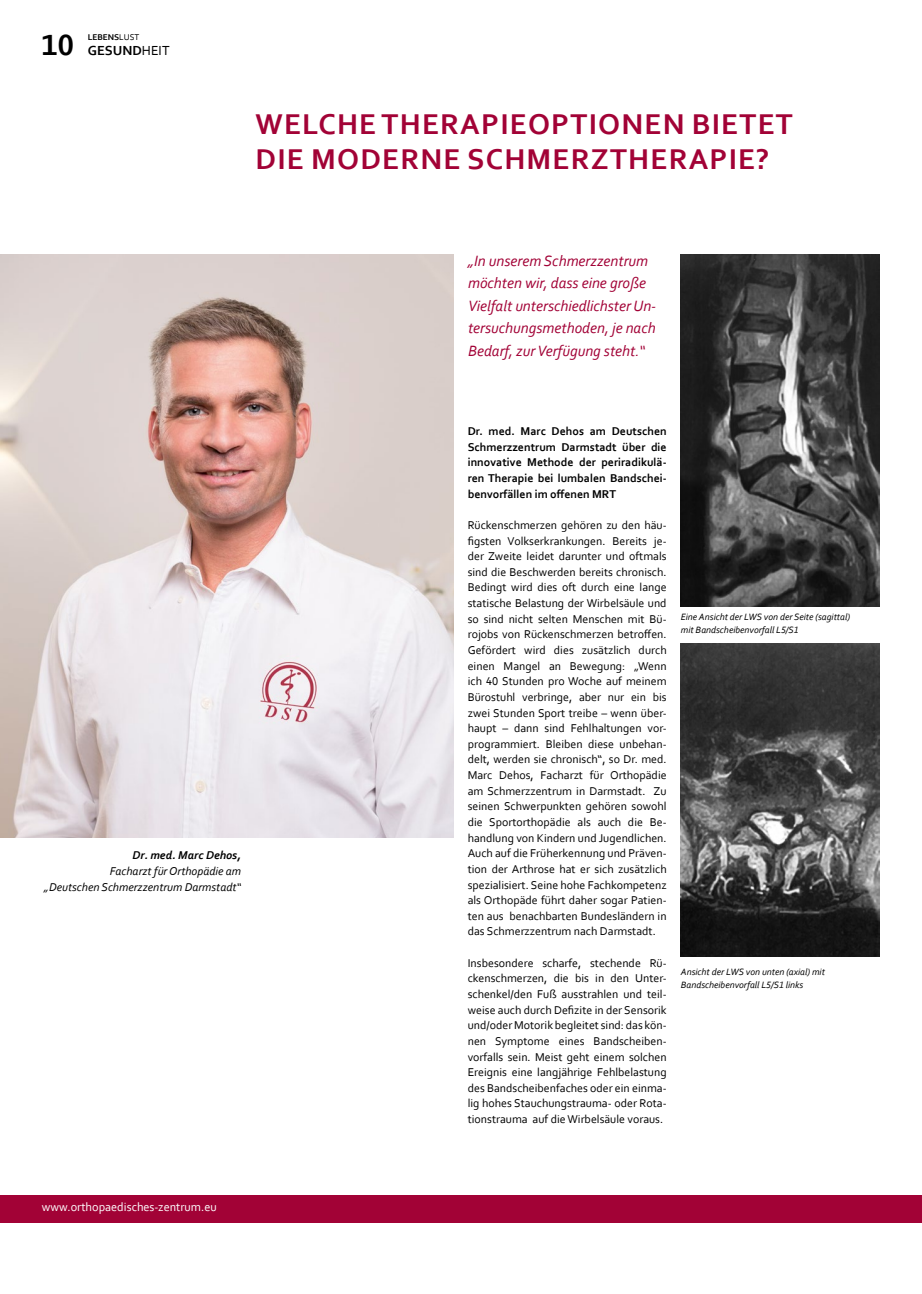
<style>
.page{position:relative;width:922px;height:1294px;background:#fff}
.page>*{position:absolute;margin:0;border:0;box-sizing:border-box;transform-origin:0 0}
.t1{font:700 30.62px "Corbel";color:#000}
.t2{font:700 30px/35px "Corbel";letter-spacing:.04em;color:#a20236}
.t3{font:italic 15.62px/22.5px "Corbel";color:#a20236}
.t4{font:700 13.75px "Corbel";color:#000}
.t5{font:12.5px "Corbel";color:#fff}
.t6{font:11.88px/15.6px "Corbel";color:#000;text-align:justify}
.t7{font:700 11.88px/15.6px "Corbel";color:#000;text-align:justify}
.t8{font:italic 11.88px/15.6px "Corbel";color:#000;text-align:right}
.t9{font:italic 700 11.88px "Corbel";color:#000}
.t10{font:italic 9.62px/13.1px "Corbel";color:#000}
.t11{font:700 8.75px "Corbel";color:#000}
.s1{font-weight:400}
</style>
<div class="page">
<div style="left:0;top:1194px;width:921px;height:27px;background:#a20236"></div>
<img style="left:0;top:254px;width:454px;height:583px">
<img style="left:680px;top:254px;width:199px;height:352px">
<img style="left:680px;top:643px;width:199px;height:313px">
<h1 class="t1" style="left:41px;top:26px;width:34px">10</h1>
<p class="t4" style="left:88px;top:41px;width:83px">GESUND<span class="s1">HEIT</span></p>
<p class="t11" style="left:88px;top:32px;width:53px">LEBENS<span class="s1">LUST</span></p>
<h2 class="t2" style="left:255px;top:106px;width:539px">WELCHE THERAPIEOPTIONEN BIETET<br>DIE MODERNE SCHMERZTHERAPIE?</h2>
<p class="t9" style="left:132px;top:847px;width:110px">Dr. med. Marc Dehos,</p>
<p class="t8" style="left:44px;top:862px;width:198px">Facharzt für Orthopädie am<br>„Deutschen Schmerzzentrum Darmstadt“</p>
<p class="t5" style="left:42px;top:1199px;width:177px">www.orthopaedisches-zentrum.eu</p>
<h3 class="t3" style="left:468px;top:249px;width:189px">„In unserem Schmerzzentrum möchten wir, dass eine große<br>Vielfalt unterschiedlichster Un&shy;tersuchungsmethoden, je nach<br>Bedarf, zur Verfügung steht.“</h3>
<p class="t7" style="left:467px;top:423px;width:200px">Dr. med. Marc Dehos am Deutschen Schmerzzentrum Darmstadt über die innovative Methode der periradikulä&shy;ren Therapie bei lumbalen Bandschei&shy;benvorfällen im offenen MRT</p>
<p class="t6" style="left:467px;top:517px;width:200px">Rückenschmerzen gehören zu den häu&shy;figsten Volkserkrankungen. Bereits je&shy;der Zweite leidet darunter und oftmals sind die Beschwerden bereits chronisch.<br>Bedingt wird dies oft durch eine lange statische Belastung der Wirbelsäule und so sind nicht selten Menschen mit Bü&shy;rojobs von Rückenschmerzen betroffen.<br>Gefördert wird dies zusätzlich durch einen Mangel an Bewegung: „Wenn ich 40 Stunden pro Woche auf meinem Bürostuhl verbringe, aber nur ein bis zwei Stunden Sport treibe – wenn über&shy;haupt – dann sind Fehlhaltungen vor&shy;programmiert. Bleiben diese unbehan&shy;delt, werden sie chronisch“, so Dr. med.<br>Marc Dehos, Facharzt für Orthopädie am Schmerzzentrum in Darmstadt. Zu seinen Schwerpunkten gehören sowohl die Sportorthopädie als auch die Be&shy;handlung von Kindern und Jugendlichen.<br>Auch auf die Früherkennung und Präven&shy;tion der Arthrose hat er sich zusätzlich spezialisiert. Seine hohe Fachkompetenz als Orthopäde führt daher sogar Patien&shy;ten aus benachbarten Bundesländern in das Schmerzzentrum nach Darmstadt.</p>
<p class="t6" style="left:467px;top:954px;width:200px">Insbesondere scharfe, stechende Rü&shy;ckenschmerzen, die bis in den Unter&shy;schenkel/den Fuß ausstrahlen und teil&shy;weise auch durch Defizite in der Sensorik und/oder Motorik begleitet sind: das kön&shy;nen Symptome eines Bandscheiben&shy;vorfalls sein. Meist geht einem solchen Ereignis eine langjährige Fehlbelastung des Bandscheibenfaches oder ein einma&shy;lig hohes Stauchungstrauma- oder Rota&shy;tionstrauma auf die Wirbelsäule voraus.</p>
<p class="t10" style="left:680px;top:609px;width:171px">Eine Ansicht der LWS von der Seite (sagittal) mit Bandscheibenvorfall L5/S1</p>
<p class="t10" style="left:680px;top:964px;width:145px">Ansicht der LWS von unten (axial) mit<br>Bandscheibenvorfall L5/S1 links</p>
</div>
